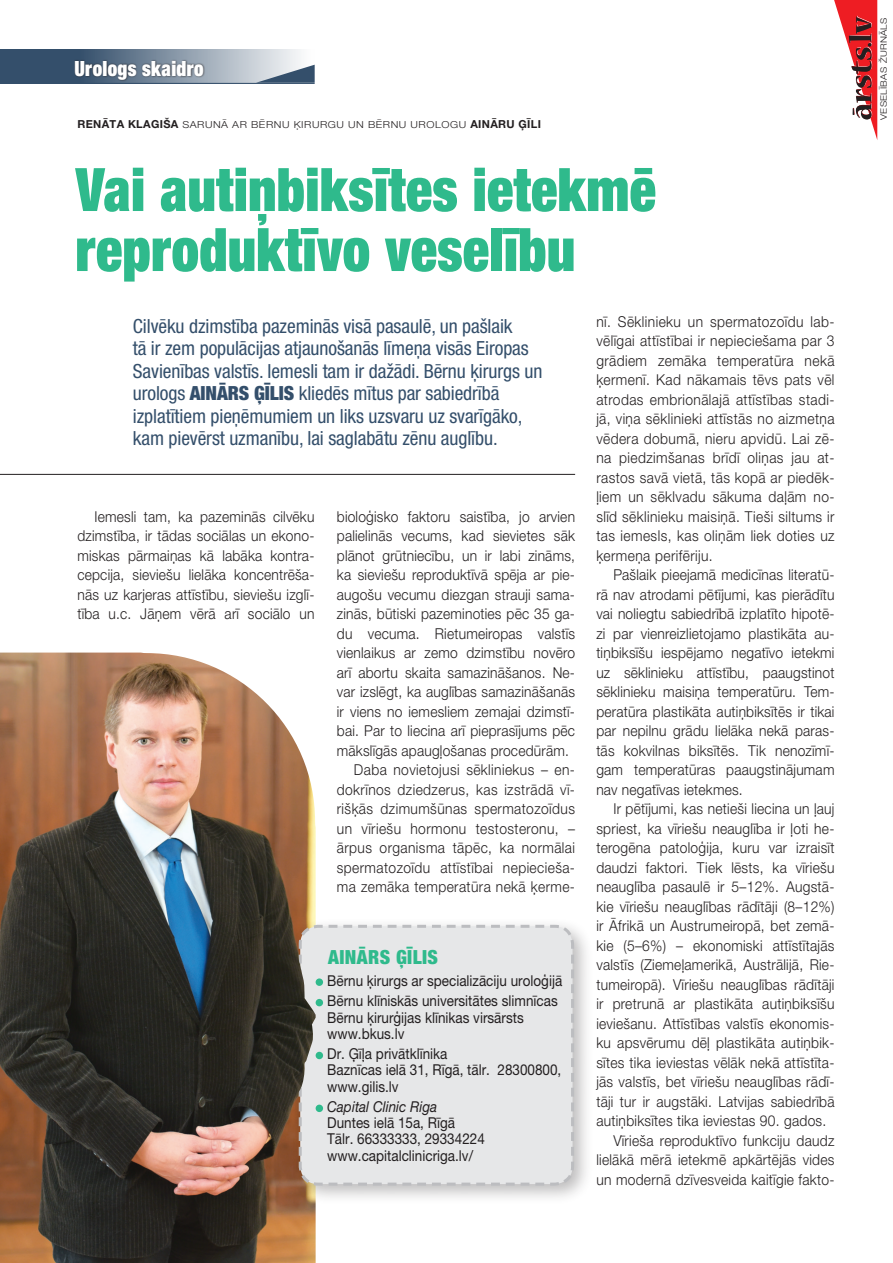
<style>
.page{position:relative;width:893px;height:1263px;background:#fff}
.page>*{position:absolute;margin:0;border:0;box-sizing:border-box;transform-origin:0 0}
.t1{font:900 condensed 60px/60px "Helvetica Neue LT Pro";letter-spacing:.01em;color:#2fba8c;scale:.9 1}
.t2{font:900 condensed 21px "Helvetica Neue LT Pro";letter-spacing:.02em;color:#fff;scale:.9 1}
.t3{font:condensed 19.5px/22.5px "Helvetica Neue LT Pro";letter-spacing:-.005em;color:#344f6b}
.t4{font:900 condensed 19.5px "Helvetica Neue LT Pro";letter-spacing:.02em;color:#2fba8c}
.t5{font:300 15px/19.5px "Helvetica Neue LT Pro";letter-spacing:.02em;color:#231f20;text-align:justify;scale:.92 1}
.t6{font:15px/16.2px "Helvetica Neue LT Pro";color:#231f20;scale:.9 1}
.t7{font:italic 15px "Helvetica Neue LT Pro";color:#231f20;scale:.9 1}
.t8{font:300 9.6px "Helvetica Neue LT Pro";letter-spacing:.05em;color:#231f20;scale:1.13 1}
.t9{font:300 8.85px "Helvetica Neue LT Pro";letter-spacing:.03em;color:#231f20;scale:1.13 1}
.s1{font-weight:700;font-size:11.1px}
.s2{font-weight:900}
</style>
<div class="page">
<svg style="left:0;top:50px;width:315px;height:33px;background:#7a8b9e"></svg>
<div style="left:74px;top:60px;width:132px;height:22px;background:#231f20;opacity:.75"></div>
<svg style="left:256px;top:65px;width:59px;height:18px"></svg>
<hr style="left:0;top:83px;width:315px;height:1px;background:#344f6b">
<svg style="left:834px;top:0;width:43px;height:139px"></svg>
<hr style="left:0;top:474px;width:575px;height:1px;background:#231f20">
<img style="left:0;top:652px;width:316px;height:611px">
<div style="left:291px;top:917px;width:303px;height:288px;background:#231f20;opacity:.3"></div>
<div style="left:297px;top:923px;width:279px;height:264px;background:#e6e7e8"></div>
<img style="left:172px;top:820px;width:144px;height:340px">
<h2 class="t2" style="left:74px;top:55px;width:145px">Urologs skaidro</h2>
<p class="t8" style="left:77px;top:118px;width:412px"><span class="s1">RENĀTA KLAGIŠA</span> sarunā ar bērnu ķirurgu un bērnu urologu <span class="s1">AINĀRU ĢĪLI</span></p>
<h1 class="t1" style="left:76px;top:158px;width:646px">Vai autiņbiksītes ietekmē reproduktīvo veselību</h1>
<p class="t3" style="left:133px;top:315px;width:411px">Cilvēku dzimstība pazeminās visā pasaulē, un pašlaik<br>tā ir zem populācijas atjaunošanās līmeņa visās Eiropas Savienības valstīs. Iemesli tam ir dažādi. Bērnu ķirurgs un urologs <span class="s2">AINĀRS ĢĪLIS</span> kliedēs mītus par sabiedrībā izplatītiem pieņēmumiem un liks uzsvaru uz svarīgāko, kam pievērst uzmanību, lai saglabātu zēnu auglību.</p>
<p class="t5" style="left:77px;top:506px;width:259px;text-indent:17px">Iemesli tam, ka pazeminās cilvēku dzimstība, ir tādas sociālas un ekono&shy;miskas pārmaiņas kā labāka kontra&shy;cepcija, sieviešu lielāka koncentrēša&shy;nās uz karjeras attīstību, sieviešu izglī&shy;tība u.c. Jāņem vērā arī sociālo un</p>
<p class="t5" style="left:337px;top:506px;width:260px">bioloģisko faktoru saistība, jo arvien</p>
<p class="t5" style="left:337px;top:526px;width:260px">palielinās vecums, kad sievietes sāk</p>
<p class="t5" style="left:337px;top:545px;width:260px">plānot grūtniecību, un ir labi zināms,</p>
<p class="t5" style="left:337px;top:565px;width:260px">ka sieviešu reproduktīvā spēja ar pie-</p>
<p class="t5" style="left:337px;top:584px;width:260px">augošu vecumu diezgan strauji sama-</p>
<p class="t5" style="left:337px;top:604px;width:260px">zinās, būtiski pazeminoties pēc 35 ga-</p>
<p class="t5" style="left:337px;top:623px;width:260px">du vecuma. Rietumeiropas valstīs</p>
<p class="t5" style="left:337px;top:643px;width:260px">vienlaikus ar zemo dzimstību novēro</p>
<p class="t5" style="left:337px;top:662px;width:260px">arī abortu skaita samazināšanos. Ne-</p>
<p class="t5" style="left:337px;top:682px;width:260px">var izslēgt, ka auglības samazināšanās</p>
<p class="t5" style="left:337px;top:701px;width:260px">ir viens no iemesliem zemajai dzimstī-</p>
<p class="t5" style="left:337px;top:721px;width:260px">bai. Par to liecina arī pieprasījums pēc</p>
<p class="t5" style="left:337px;top:740px;width:254px">mākslīgās apaugļošanas procedūrām.</p>
<p class="t5" style="left:354px;top:760px;width:242px">Daba novietojusi sēkliniekus – en-</p>
<p class="t5" style="left:337px;top:779px;width:260px">dokrīnos dziedzerus, kas izstrādā vī-</p>
<p class="t5" style="left:337px;top:799px;width:260px">rišķās dzimumšūnas spermatozoīdus</p>
<p class="t5" style="left:337px;top:818px;width:260px">un vīriešu hormonu testosteronu, –</p>
<p class="t5" style="left:337px;top:838px;width:260px">ārpus organisma tāpēc, ka normālai</p>
<p class="t5" style="left:337px;top:857px;width:260px">spermatozoīdu attīstībai nepiecieša-</p>
<p class="t5" style="left:337px;top:877px;width:260px">ma zemāka temperatūra nekā ķerme-</p>
<h3 class="t4" style="left:328px;top:945px;width:111px">AINĀRS ĢĪLIS</h3>
<p class="t6" style="left:327px;top:970px;width:263px;line-height:20.4px">Bērnu ķirurgs ar specializāciju uroloģijā<br>Bērnu klīniskās universitātes slimnīcas</p>
<p class="t6" style="left:327px;top:1009px;width:220px">Bērnu ķirurģijas klīnikas virsārsts www.bkus.lv</p>
<p class="t6" style="left:327px;top:1045px;width:262px">Dr. Ģīļa privātklīnika<br>Baznīcas ielā 31, Rīgā, tālr. 28300800, www.gilis.lv</p>
<p class="t7" style="left:327px;top:1098px;width:124px">Capital Clinic Riga</p>
<p class="t6" style="left:327px;top:1115px;width:177px">Duntes ielā 15a, Rīgā<br>Tālr. 66333333, 29334224 www.capitalclinicriga.lv/</p>
<p class="t5" style="left:596px;top:311px;width:260px">nī. Sēklinieku un spermatozoīdu lab&shy;vēlīgai attīstībai ir nepieciešama par 3 grādiem zemāka temperatūra nekā ķermenī. Kad nākamais tēvs pats vēl atrodas embrionālajā attīstības stadi&shy;jā, viņa sēklinieki attīstās no aizmetņa vēdera dobumā, nieru apvidū. Lai zē&shy;na piedzimšanas brīdī oliņas jau at&shy;rastos savā vietā, tās kopā ar piedēk&shy;ļiem un sēklvadu sākuma daļām no&shy;slīd sēklinieku maisiņā. Tieši siltums ir tas iemesls, kas oliņām liek doties uz ķermeņa perifēriju.</p>
<p class="t5" style="left:596px;top:565px;width:260px;text-indent:17px">Pašlaik pieejamā medicīnas literatū&shy;rā nav atrodami pētījumi, kas pierādītu vai noliegtu sabiedrībā izplatīto hipotē&shy;zi par vienreizlietojamo plastikāta au&shy;tiņbiksīšu iespējamo negatīvo ietekmi uz sēklinieku attīstību, paaugstinot sēklinieku maisiņa temperatūru. Tem&shy;peratūra plastikāta autiņbiksītēs ir tikai par nepilnu grādu lielāka nekā paras&shy;tās kokvilnas biksītēs. Tik nenozīmī&shy;gam temperatūras paaugstinājumam nav negatīvas ietekmes.</p>
<p class="t5" style="left:613px;top:799px;width:242px">Ir pētījumi, kas netieši liecina un ļauj</p>
<p class="t5" style="left:596px;top:818px;width:260px">spriest, ka vīriešu neauglība ir ļoti he-</p>
<p class="t5" style="left:596px;top:838px;width:260px">terogēna patoloģija, kuru var izraisīt</p>
<p class="t5" style="left:596px;top:857px;width:260px">daudzi faktori. Tiek lēsts, ka vīriešu</p>
<p class="t5" style="left:596px;top:877px;width:260px">neauglība pasaulē ir 5–12%. Augstā-</p>
<p class="t5" style="left:596px;top:896px;width:260px">kie vīriešu neauglības rādītāji (8–12%)</p>
<p class="t5" style="left:596px;top:916px;width:260px">ir Āfrikā un Austrumeiropā, bet zemā-</p>
<p class="t5" style="left:596px;top:935px;width:260px">kie (5–6%) – ekonomiski attīstītajās</p>
<p class="t5" style="left:596px;top:955px;width:260px">valstīs (Ziemeļamerikā, Austrālijā, Rie-</p>
<p class="t5" style="left:596px;top:974px;width:260px">tumeiropā). Vīriešu neauglības rādītāji</p>
<p class="t5" style="left:596px;top:994px;width:260px">ir pretrunā ar plastikāta autiņbiksīšu</p>
<p class="t5" style="left:596px;top:1013px;width:260px">ieviešanu. Attīstības valstīs ekonomis-</p>
<p class="t5" style="left:596px;top:1033px;width:260px">ku apsvērumu dēļ plastikāta autiņbik-</p>
<p class="t5" style="left:596px;top:1052px;width:260px">sītes tika ieviestas vēlāk nekā attīstīta-</p>
<p class="t5" style="left:596px;top:1072px;width:260px">jās valstīs, bet vīriešu neauglības rādī-</p>
<p class="t5" style="left:596px;top:1091px;width:260px">tāji tur ir augstāki. Latvijas sabiedrībā</p>
<p class="t5" style="left:596px;top:1111px;width:252px">autiņbiksītes tika ieviestas 90. gados.</p>
<p class="t5" style="left:613px;top:1130px;width:242px">Vīrieša reproduktīvo funkciju daudz</p>
<p class="t5" style="left:596px;top:1150px;width:260px">lielākā mērā ietekmē apkārtējās vides</p>
<p class="t5" style="left:596px;top:1169px;width:260px">un modernā dzīvesveida kaitīgie fakto-</p>
<p class="t9" style="left:878px;top:120px;width:92px;rotate:-90deg">veselības Žurnāls</p>
</div>
